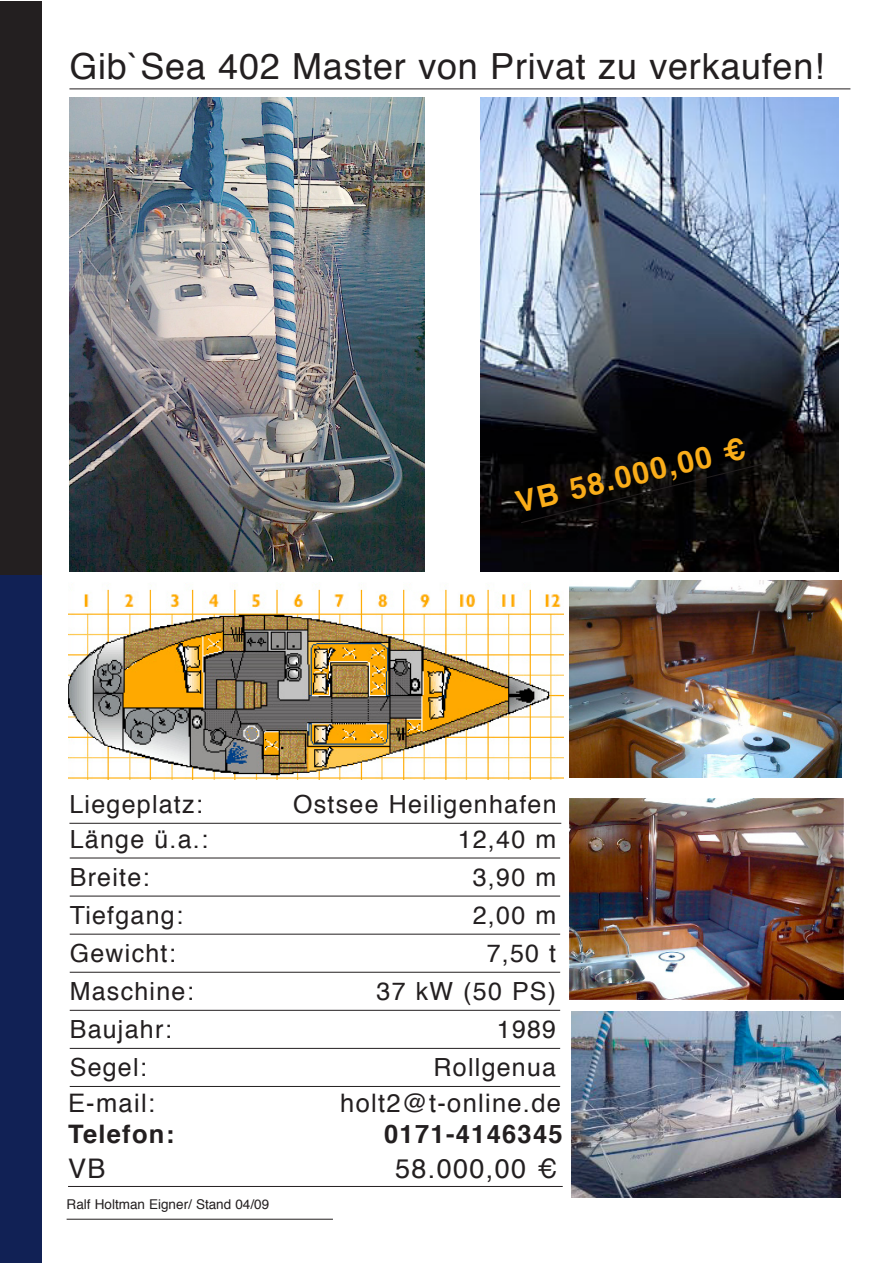
<style>
.page{position:relative;width:893px;height:1263px;background:#fff}
.page>*{position:absolute;margin:0;border:0;box-sizing:border-box;transform-origin:0 0}
.t1{font:36px "Helvetica";letter-spacing:.02em;color:#231f20}
.t2{font:700 30px "Helvetica";color:#faad19}
.t3{font:27px "Helvetica";letter-spacing:.05em;color:#231f20}
.t4{font:25.5px "Helvetica";letter-spacing:.05em;color:#231f20}
.t5{font:700 25.5px "Helvetica";letter-spacing:.05em;color:#231f20}
.t6{font:25.05px "Helvetica";letter-spacing:.05em;color:#231f20}
.t7{font:13.5px "Helvetica";color:#231f20}
</style>
<div class="page">
<img style="left:69px;top:98px;width:355px;height:473px">
<img style="left:570px;top:798px;width:273px;height:201px">
<img style="left:571px;top:1012px;width:270px;height:186px">
<img style="left:570px;top:580px;width:271px;height:197px">
<hr style="left:70px;top:857px;width:490px;height:1px;background:#231f20">
<hr style="left:70px;top:896px;width:490px;height:1px;background:#231f20">
<hr style="left:70px;top:934px;width:490px;height:1px;background:#231f20">
<hr style="left:70px;top:972px;width:490px;height:1px;background:#231f20">
<hr style="left:70px;top:1010px;width:490px;height:1px;background:#231f20">
<hr style="left:70px;top:1048px;width:490px;height:1px;background:#231f20">
<hr style="left:70px;top:1086px;width:490px;height:1px;background:#231f20">
<hr style="left:69px;top:823px;width:492px;height:1px;background:#231f20">
<img style="left:68px;top:584px;width:495px;height:196px">
<hr style="left:69px;top:88px;width:781px;height:1px;background:#231f20">
<hr style="left:68px;top:1186px;width:495px;height:1px;background:#231f20">
<img style="left:480px;top:98px;width:358px;height:473px">
<div style="left:0;top:571px;width:42px;height:692px;background:#112155"></div>
<div style="left:0;top:1px;width:42px;height:573px;background:#231f20"></div>
<svg style="left:520px;top:462px;width:247px;height:62px"></svg>
<hr style="left:67px;top:1219px;width:266px;height:1px;background:#231f20">
<h1 class="t1" style="left:69px;top:51px;width:756px">Gib`Sea 402 Master von Privat zu verkaufen!</h1>
<p class="t2" style="left:513px;top:491px;width:237px;rotate:-14deg">VB 58.000,00 €</p>
<p class="t6" style="left:69px;top:794px;width:135px">Liegeplatz:</p>
<p class="t6" style="left:293px;top:794px;width:265px">Ostsee Heiligenhafen</p>
<p class="t6" style="left:70px;top:829px;width:140px">Länge ü.a.:</p>
<p class="t6" style="left:458px;top:829px;width:100px">12,40 m</p>
<p class="t6" style="left:70px;top:867px;width:81px">Breite:</p>
<p class="t6" style="left:473px;top:867px;width:85px">3,90 m</p>
<p class="t6" style="left:70px;top:905px;width:115px">Tiefgang:</p>
<p class="t6" style="left:473px;top:905px;width:85px">2,00 m</p>
<p class="t6" style="left:70px;top:943px;width:108px">Gewicht:</p>
<p class="t6" style="left:487px;top:943px;width:71px">7,50 t</p>
<p class="t6" style="left:70px;top:981px;width:125px">Maschine:</p>
<p class="t6" style="left:377px;top:981px;width:181px">37 kW (50 PS)</p>
<p class="t6" style="left:70px;top:1019px;width:103px">Baujahr:</p>
<p class="t6" style="left:497px;top:1019px;width:61px">1989</p>
<p class="t6" style="left:70px;top:1057px;width:79px">Segel:</p>
<p class="t6" style="left:434px;top:1057px;width:124px">Rollgenua</p>
<p class="t4" style="left:68px;top:1092px;width:88px">E-mail:</p>
<p class="t4" style="left:340px;top:1092px;width:222px">holt2@t-online.de</p>
<p class="t5" style="left:68px;top:1123px;width:108px">Telefon:</p>
<p class="t5" style="left:384px;top:1123px;width:180px">0171-4146345</p>
<p class="t3" style="left:68px;top:1157px;width:39px">VB</p>
<p class="t3" style="left:395px;top:1157px;width:163px">58.000,00 €</p>
<p class="t7" style="left:67px;top:1199px;width:204px">Ralf Holtman Eigner/ Stand 04/09</p>
</div>
